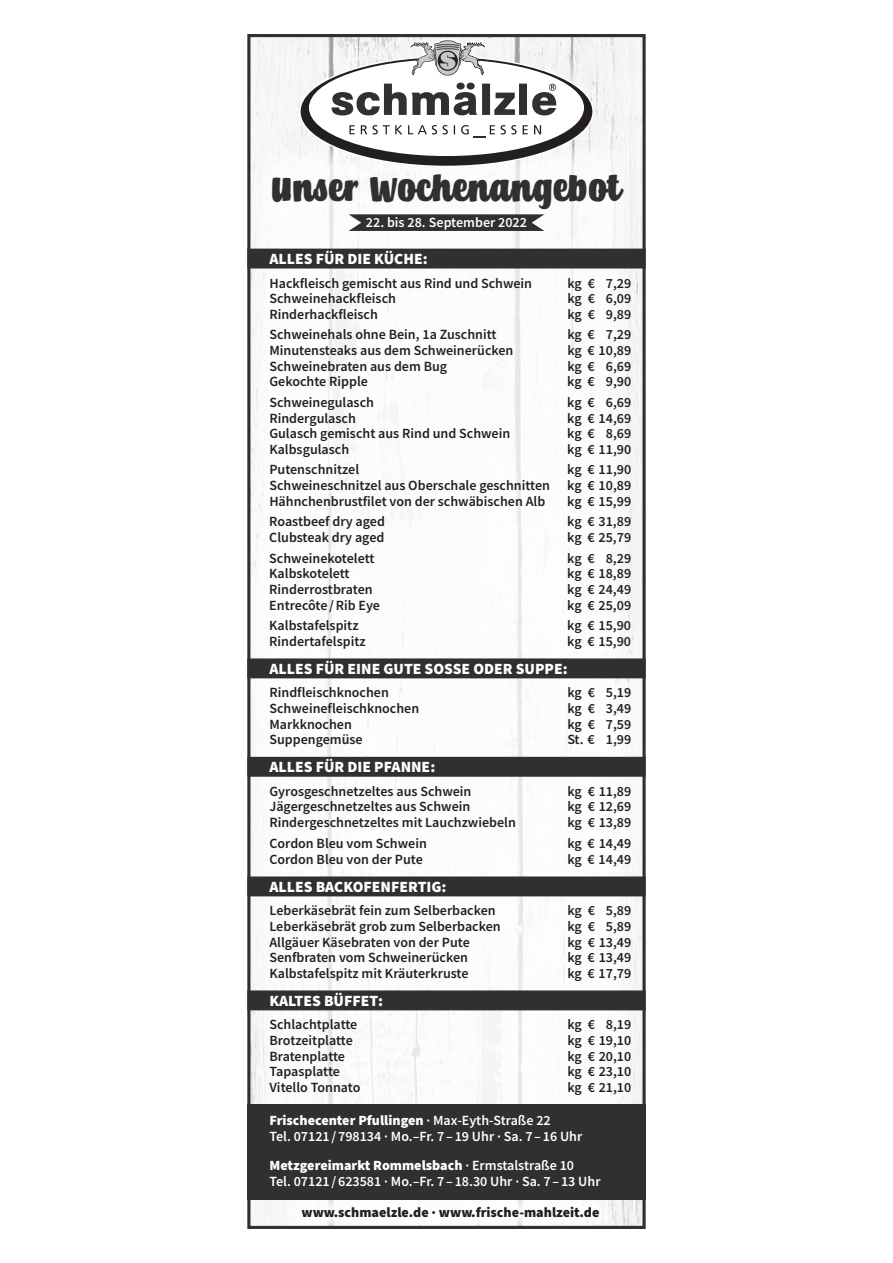
<style>
.page{position:relative;width:893px;height:1263px;background:#fff}
.page>*{position:absolute;margin:0;border:0;box-sizing:border-box;transform-origin:0 0}
.t1{font:37.5px "Hamish";letter-spacing:.025em;color:#312f30}
.t2{font:900 15.6px "Source Sans Pro";color:#fff}
.t3{font:600 14.1px/15.6px "Source Sans Pro";color:#231f20;text-align:justify}
.t4{font:600 14.1px/16.4px "Source Sans Pro";color:#fff}
.t5{font:900 14.1px "Source Sans Pro";color:#231f20}
.s1{font-weight:900}
</style>
<div class="page">
<div style="left:251px;top:38px;width:391px;height:1187px;background:#f5f5f6"></div>
<div style="left:273px;top:1177px;width:354px;height:52px;background:#fff"></div>
<div style="left:253px;top:145px;width:375px;height:1059px;background:#fff"></div>
<div style="left:247px;top:1104px;width:399px;height:95px;background:#312f30"></div>
<div style="left:247px;top:34px;width:399px;height:1195px;border:3px solid #312f30"></div>
<svg style="left:298px;top:38px;width:297px;height:131px"></svg>
<div style="left:247px;top:249px;width:399px;height:19px;background:#312f30"></div>
<div style="left:247px;top:658px;width:399px;height:20px;background:#312f30"></div>
<div style="left:247px;top:757px;width:399px;height:20px;background:#312f30"></div>
<div style="left:247px;top:876px;width:399px;height:20px;background:#312f30"></div>
<div style="left:247px;top:990px;width:399px;height:20px;background:#312f30"></div>
<svg style="left:349px;top:214px;width:195px;height:17px;background:#413f40"></svg>
<h1 class="t1" style="left:272px;top:169px;width:350px">Unser Wochenangebot</h1>
<p class="t4" style="left:366px;top:214px;width:163px">22. bis 28. September 2022</p>
<p class="t2" style="left:269px;top:248px;width:160px">ALLES FÜR DIE KÜCHE:</p>
<p class="t3" style="left:269px;top:275px;width:264px">Hackfleisch gemischt aus Rind und Schwein</p>
<p class="t3" style="left:567px;top:275px;width:65px">kg € 7,29</p>
<p class="t3" style="left:269px;top:290px;width:128px">Schweinehackfleisch</p>
<p class="t3" style="left:567px;top:290px;width:65px">kg € 6,09</p>
<p class="t3" style="left:269px;top:306px;width:110px">Rinderhackfleisch</p>
<p class="t3" style="left:567px;top:306px;width:65px">kg € 9,89</p>
<p class="t3" style="left:269px;top:327px;width:229px">Schweinehals ohne Bein, 1a Zuschnitt</p>
<p class="t3" style="left:567px;top:327px;width:65px">kg € 7,29</p>
<p class="t3" style="left:269px;top:342px;width:246px">Minutensteaks aus dem Schweinerücken</p>
<p class="t3" style="left:567px;top:342px;width:65px">kg € 10,89</p>
<p class="t3" style="left:269px;top:358px;width:179px">Schweinebraten aus dem Bug</p>
<p class="t3" style="left:567px;top:358px;width:65px">kg € 6,69</p>
<p class="t3" style="left:269px;top:374px;width:100px">Gekochte Ripple</p>
<p class="t3" style="left:567px;top:374px;width:65px">kg € 9,90</p>
<p class="t3" style="left:269px;top:394px;width:106px">Schweinegulasch</p>
<p class="t3" style="left:567px;top:394px;width:65px">kg € 6,69</p>
<p class="t3" style="left:269px;top:410px;width:88px">Rindergulasch</p>
<p class="t3" style="left:567px;top:410px;width:65px">kg € 14,69</p>
<p class="t3" style="left:269px;top:425px;width:242px">Gulasch gemischt aus Rind und Schwein</p>
<p class="t3" style="left:567px;top:425px;width:65px">kg € 8,69</p>
<p class="t3" style="left:269px;top:441px;width:81px">Kalbsgulasch</p>
<p class="t3" style="left:567px;top:441px;width:65px">kg € 11,90</p>
<p class="t3" style="left:269px;top:462px;width:91px">Putenschnitzel</p>
<p class="t3" style="left:269px;top:462px;width:363px;text-indent:298px">kg € 11,90<br>Schweineschnitzel aus Oberschale geschnitten kg € 10,89<br>Hähnchenbrustfilet von der schwäbischen Alb</p>
<p class="t3" style="left:567px;top:493px;width:65px">kg € 15,99</p>
<p class="t3" style="left:269px;top:514px;width:117px">Roastbeef dry aged</p>
<p class="t3" style="left:567px;top:514px;width:65px">kg € 31,89</p>
<p class="t3" style="left:269px;top:529px;width:117px">Clubsteak dry aged</p>
<p class="t3" style="left:567px;top:529px;width:65px">kg € 25,79</p>
<p class="t3" style="left:269px;top:550px;width:107px">Schweinekotelett</p>
<p class="t3" style="left:567px;top:550px;width:65px">kg € 8,29</p>
<p class="t3" style="left:269px;top:566px;width:82px">Kalbskotelett</p>
<p class="t3" style="left:567px;top:566px;width:65px">kg € 18,89</p>
<p class="t3" style="left:269px;top:581px;width:105px">Rinderrostbraten</p>
<p class="t3" style="left:567px;top:581px;width:65px">kg € 24,49</p>
<p class="t3" style="left:269px;top:597px;width:112px">Entrecôte/Rib Eye</p>
<p class="t3" style="left:567px;top:597px;width:65px">kg € 25,09</p>
<p class="t3" style="left:269px;top:617px;width:91px">Kalbstafelspitz</p>
<p class="t3" style="left:567px;top:617px;width:65px">kg € 15,90</p>
<p class="t3" style="left:269px;top:633px;width:98px">Rindertafelspitz</p>
<p class="t3" style="left:567px;top:633px;width:65px">kg € 15,90</p>
<p class="t2" style="left:269px;top:657px;width:300px">ALLES FÜR EINE GUTE SOSSE ODER SUPPE:</p>
<p class="t3" style="left:269px;top:685px;width:121px">Rindfleischknochen</p>
<p class="t3" style="left:567px;top:685px;width:65px">kg € 5,19</p>
<p class="t3" style="left:269px;top:700px;width:151px">Schweinefleischknochen</p>
<p class="t3" style="left:567px;top:700px;width:65px">kg € 3,49</p>
<p class="t3" style="left:269px;top:716px;width:84px">Markknochen</p>
<p class="t3" style="left:567px;top:716px;width:65px">kg € 7,59</p>
<p class="t3" style="left:269px;top:731px;width:95px">Suppengemüse</p>
<p class="t3" style="left:567px;top:731px;width:66px">St. € 1,99</p>
<p class="t2" style="left:269px;top:756px;width:167px">ALLES FÜR DIE PFANNE:</p>
<p class="t3" style="left:269px;top:783px;width:203px">Gyrosgeschnetzeltes aus Schwein</p>
<p class="t3" style="left:567px;top:783px;width:65px">kg € 11,89</p>
<p class="t3" style="left:269px;top:799px;width:202px">Jägergeschnetzeltes aus Schwein</p>
<p class="t3" style="left:567px;top:799px;width:65px">kg € 12,69</p>
<p class="t3" style="left:269px;top:814px;width:248px">Rindergeschnetzeltes mit Lauchzwiebeln</p>
<p class="t3" style="left:567px;top:814px;width:65px">kg € 13,89</p>
<p class="t3" style="left:269px;top:835px;width:159px">Cordon Bleu vom Schwein</p>
<p class="t3" style="left:567px;top:835px;width:65px">kg € 14,49</p>
<p class="t3" style="left:269px;top:851px;width:155px">Cordon Bleu von der Pute</p>
<p class="t3" style="left:567px;top:851px;width:65px">kg € 14,49</p>
<p class="t2" style="left:269px;top:876px;width:178px">ALLES BACKOFENFERTIG:</p>
<p class="t3" style="left:269px;top:903px;width:228px">Leberkäsebrät fein zum Selberbacken</p>
<p class="t3" style="left:567px;top:903px;width:65px">kg € 5,89</p>
<p class="t3" style="left:269px;top:918px;width:233px">Leberkäsebrät grob zum Selberbacken</p>
<p class="t3" style="left:567px;top:918px;width:65px">kg € 5,89</p>
<p class="t3" style="left:269px;top:934px;width:202px">Allgäuer Käsebraten von der Pute</p>
<p class="t3" style="left:567px;top:934px;width:65px">kg € 13,49</p>
<p class="t3" style="left:269px;top:949px;width:200px">Senfbraten vom Schweinerücken</p>
<p class="t3" style="left:567px;top:949px;width:65px">kg € 13,49</p>
<p class="t3" style="left:269px;top:965px;width:201px">Kalbstafelspitz mit Kräuterkruste</p>
<p class="t3" style="left:567px;top:965px;width:65px">kg € 17,79</p>
<p class="t2" style="left:269px;top:989px;width:115px">KALTES BÜFFET:</p>
<p class="t3" style="left:269px;top:1017px;width:89px">Schlachtplatte</p>
<p class="t3" style="left:567px;top:1017px;width:65px">kg € 8,19</p>
<p class="t3" style="left:269px;top:1032px;width:85px">Brotzeitplatte</p>
<p class="t3" style="left:567px;top:1032px;width:65px">kg € 19,10</p>
<p class="t3" style="left:269px;top:1048px;width:77px">Bratenplatte</p>
<p class="t3" style="left:567px;top:1048px;width:65px">kg € 20,10</p>
<p class="t3" style="left:269px;top:1063px;width:72px">Tapasplatte</p>
<p class="t3" style="left:567px;top:1063px;width:65px">kg € 23,10</p>
<p class="t3" style="left:269px;top:1079px;width:93px">Vitello Tonnato</p>
<p class="t3" style="left:567px;top:1079px;width:65px">kg € 21,10</p>
<p class="t4" style="left:269px;top:1111px;width:314px"><span class="s1">Frischecenter Pfullingen</span> · Max-Eyth-Straße 22<br>Tel. 07121/798134 · Mo.–Fr. 7–19 Uhr · Sa. 7–16 Uhr</p>
<p class="t4" style="left:269px;top:1157px;width:333px"><span class="s1">Metzgereimarkt Rommelsbach</span> · Ermstalstraße 10<br>Tel. 07121/623581 · Mo.–Fr. 7–18.30 Uhr · Sa. 7–13 Uhr</p>
<p class="t5" style="left:301px;top:1202px;width:299px">www.schmaelzle.de · www.frische-mahlzeit.de</p>
</div>
